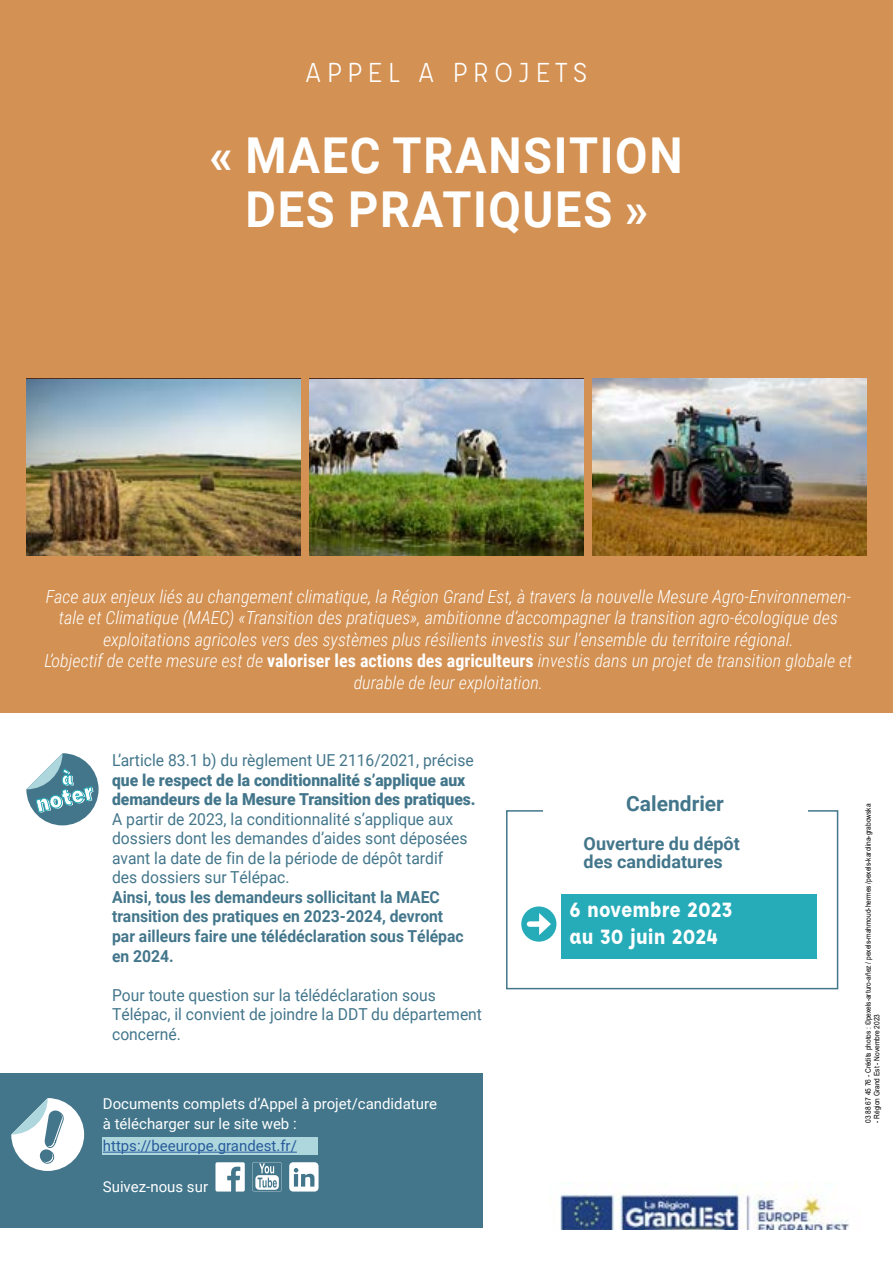
<style>
.page{position:relative;width:893px;height:1263px;background:#fff}
.page>*{position:absolute;margin:0;border:0;box-sizing:border-box;transform-origin:0 0}
.t1{font:700 49.5px/54px "Roboto";letter-spacing:.035em;color:#fff;text-align:center;scale:.95 1}
.t2{font:30px "Affogato";letter-spacing:.15em;color:#fff}
.t3{font:700 22.5px/27px "Affogato";color:#fff;scale:.95 1}
.t4{font:700 21px "Roboto";color:#43768b}
.t5{font:italic 300 18px/21.6px "Roboto Condensed";color:#fff;text-align:center}
.t6{font:700 18px/18px "Roboto";color:#43768b}
.t7{font:16.5px/19.5px "Roboto";color:#43768b;scale:.95 1}
.t8{font:700 16.5px/19.5px "Roboto";color:#43768b;scale:.95 1}
.t9{font:900 16.5px/19.5px "Roboto";color:#43768b;scale:.95 1}
.t10{font:15px/19.5px "Roboto";color:#fff}
.t11{font:15px "Roboto";color:#275b9b}
.t12{font:7.5px "Arial";color:#000;scale:.87 1}
.s1{font-weight:700;font-style:normal}
</style>
<div class="page">
<div style="left:0;top:0;width:893px;height:712px;background:#d39153"></div>
<img style="left:26px;top:379px;width:275px;height:177px">
<img style="left:592px;top:378px;width:275px;height:178px">
<img style="left:309px;top:379px;width:275px;height:177px">
<svg style="left:26px;top:753px;width:73px;height:72px"></svg>
<div style="left:0;top:1073px;width:483px;height:155px;background:#43768b"></div>
<svg style="left:11px;top:1098px;width:73px;height:73px"></svg>
<div style="left:103px;top:1137px;width:215px;height:17px;background:#aed6dd"></div>
<hr style="left:103px;top:1152px;width:194px;height:1px;background:#275b9b">
<svg style="left:215px;top:1162px;width:30px;height:29px"></svg>
<svg style="left:252px;top:1162px;width:30px;height:29px"></svg>
<svg style="left:289px;top:1162px;width:30px;height:29px"></svg>
<div style="left:521px;top:906px;width:35px;height:36px;background:#26acb8;border-radius:50%"></div>
<div style="left:529px;top:921px;width:15px;height:6px;background:#fff"></div>
<svg style="left:539px;top:913px;width:12px;height:22px"></svg>
<div style="left:506px;top:810px;width:332px;height:179px;border:2px solid #43768b"></div>
<div style="left:543px;top:789px;width:264px;height:31px;background:#fff"></div>
<div style="left:561px;top:894px;width:255px;height:65px;background:#26acb8"></div>
<img style="left:560px;top:1182px;width:289px;height:48px">
<h2 class="t2" style="left:305px;top:54px;width:285px">APPEL A PROJETS</h2>
<h1 class="t1" style="left:210px;top:126px;width:499px">« MAEC TRANSITION<br>DES PRATIQUES »</h1>
<p class="t5" style="left:44px;top:585px;width:810px">Face aux enjeux liés au changement climatique, la Région Grand Est, à travers la nouvelle Mesure Agro-Environnemen&shy;tale et Climatique (MAEC) «Transition des pratiques», ambitionne d’accompagner la transition agro-écologique des exploitations agricoles vers des systèmes plus résilients investis sur l’ensemble du territoire régional.<br>L’objectif de cette mesure est de <span class="s1">valoriser les actions des agriculteurs</span> investis dans un projet de transition globale et durable de leur exploitation.</p>
<p class="t7" style="left:112px;top:750px;width:382px">L’article 83.1 b) du règlement UE 2116/2021, précise</p>
<p class="t9" style="left:112px;top:770px;width:384px">que le respect de la conditionnalité s’applique aux demandeurs de la Mesure Transition des pratiques.</p>
<p class="t7" style="left:112px;top:809px;width:376px">A partir de 2023, la conditionnalité s’applique aux dossiers dont les demandes d’aides sont déposées avant la date de fin de la période de dépôt tardif des dossiers sur Télépac.</p>
<p class="t8" style="left:112px;top:887px;width:372px">Ainsi, tous les demandeurs sollicitant la MAEC transition des pratiques en 2023-2024, devront par ailleurs faire une télédéclaration sous Télépac en 2024.</p>
<p class="t7" style="left:112px;top:984px;width:391px">Pour toute question sur la télédéclaration sous<br>Télépac, il convient de joindre la DDT du département concerné.</p>
<p class="t10" style="left:103px;top:1093px;width:336px">Documents complets d’Appel à projet/candidature à télécharger sur le site web :</p>
<p class="t11" style="left:103px;top:1135px;width:196px">https://beeurope.grandest.fr/</p>
<p class="t10" style="left:103px;top:1176px;width:107px">Suivez-nous sur</p>
<p class="t4" style="left:626px;top:789px;width:99px">Calendrier</p>
<p class="t6" style="left:584px;top:834px;width:158px">Ouverture du dépôt des candidatures</p>
<p class="t3" style="left:569px;top:895px;width:173px">6 novembre 2023 au 30 juin 2024</p>
<p class="t12" style="left:863px;top:1123px;width:368px;rotate:-90deg">03 88 67 45 76 - Crédits photos : ©pexels-arturo-añez / pexels-mahmoud-hermes /pexels-karolina-grabowska</p>
<p class="t12" style="left:872px;top:1123px;width:127px;rotate:-90deg">- Région Grand Est - Novembre 2023</p>
</div>
